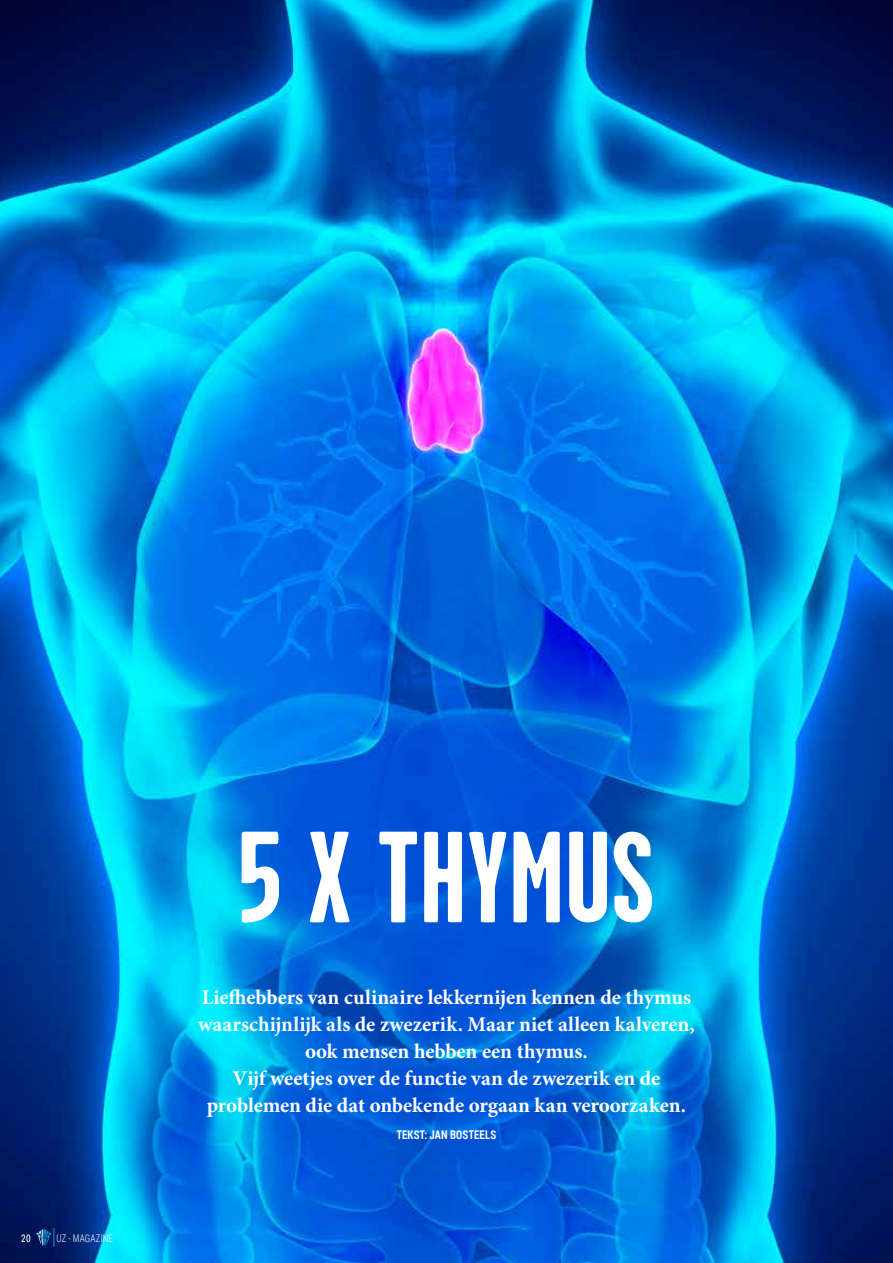
<style>
.page{position:relative;width:893px;height:1263px;background:#fff}
.page>*{position:absolute;margin:0;border:0;box-sizing:border-box;transform-origin:0 0}
._03_grotetitel{font:700 129.6px "Garage Gothic";color:#fff}
._05_inleiding{font:700 21px/27px "Minion Pro";letter-spacing:-.005em;color:#fff;text-align:center}
._06_auteur{font:700 12px "Roboto Condensed";letter-spacing:.015em;color:#fff;scale:.9 1}
.t1{font:300 10.5px "Roboto Condensed";letter-spacing:.015em;color:#fff;scale:.9 1}
.t2{font:10.5px "Roboto Condensed";color:#fff;scale:.9 1}
</style>
<div class="page">
<img style="left:0;top:0;width:893px;height:1263px">
<svg style="left:36px;top:1228px;width:19px;height:19px"></svg>
<p class="t2" style="left:21px;top:1231px;width:12px">20</p>
<p class="t1" style="left:57px;top:1231px;width:65px">UZ - MAGAZINE</p>
<p class="_03_grotetitel" style="left:238px;top:808px;width:419px">5 X THYMUS</p>
<p class="_05_inleiding" style="left:198px;top:983px;width:498px">Liefhebbers van culinaire lekkernijen kennen de thymus waarschijnlijk als de zwezerik. Maar niet alleen kalveren, ook mensen hebben een thymus.<br>Vijf weetjes over de functie van de zwezerik en de problemen die dat onbekende orgaan kan veroorzaken.</p>
<p class="_06_auteur" style="left:397px;top:1126px;width:112px">TEKST: JAN BOSTEELS</p>
</div>
